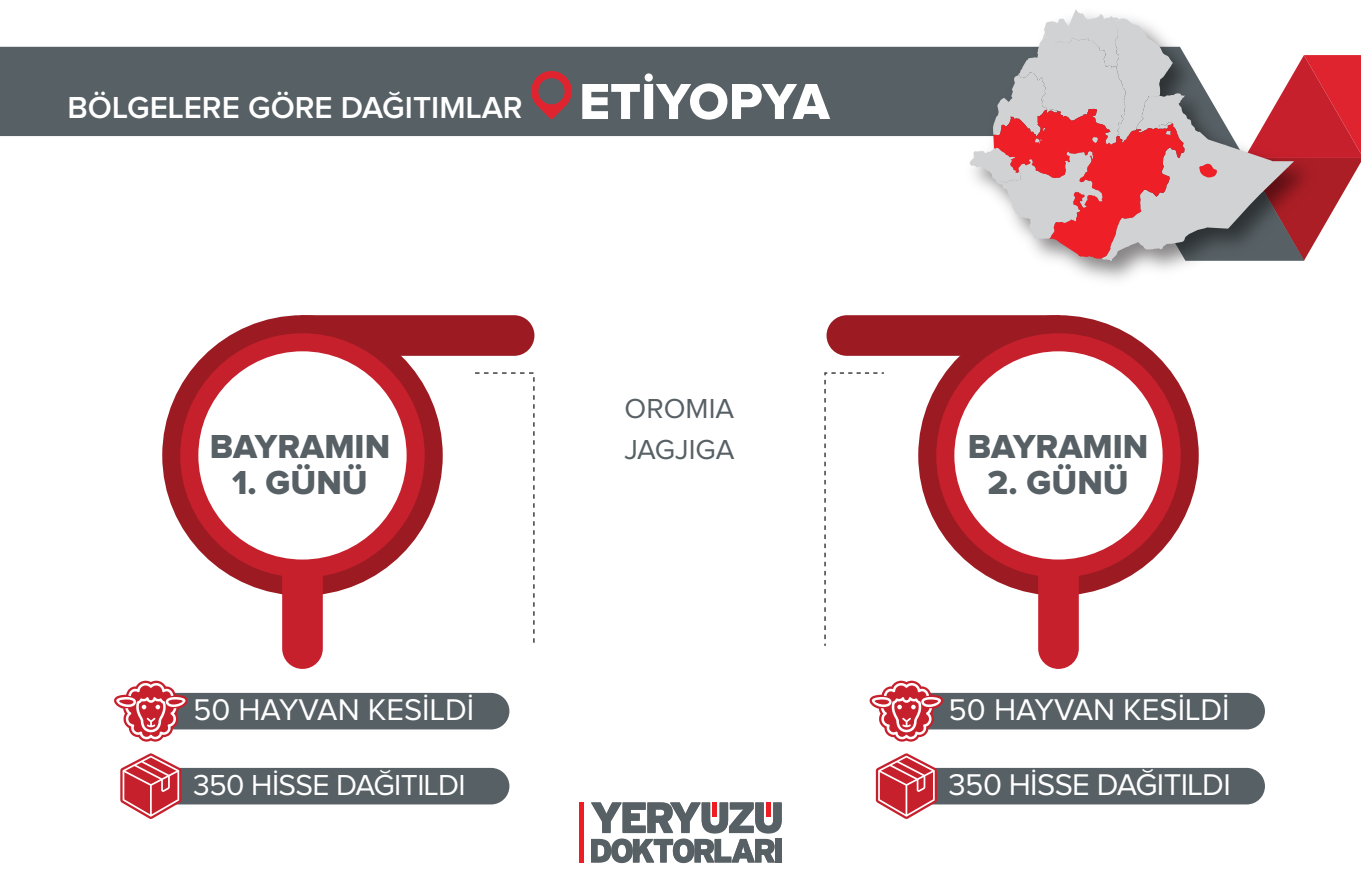
<style>
.page{position:relative;width:1361px;height:893px;background:#fff}
.page>*{position:absolute;margin:0;border:0;box-sizing:border-box;transform-origin:0 0}
.t1{font:34.5px "Proxima Nova Extrabld";color:#576065}
.t2{font:600 31.5px "Proxima Nova";color:#fff}
.t3{font:31.05px "Proxima Nova";color:#fff}
.t4{font:31.05px "Proxima Nova";letter-spacing:-.02em;color:#fff}
.t5{font:30px "Proxima Nova";letter-spacing:-.02em;color:#fff}
.t6{font:28.5px "Proxima Nova";color:#576065}
.s1{font-family:"Proxima Nova Extrabld";font-weight:400;font-size:52.5px}
</style>
<div class="page">
<div style="left:0;top:47px;width:957px;height:90px;background:#576065"></div>
<svg style="left:529px;top:69px;width:45px;height:50px"></svg>
<div style="left:579px;top:802px;width:5px;height:60px;background:#ee1d23"></div>
<div style="left:162px;top:315px;width:281px;height:281px;background:#9c1b23;border-radius:50%"></div>
<div style="left:304px;top:315px;width:230px;height:41px;background:#9c1b23"></div>
<svg style="left:282px;top:576px;width:41px;height:93px"></svg>
<div style="left:180px;top:333px;width:245px;height:245px;background:#c7202d;border-radius:50%"></div>
<div style="left:198px;top:351px;width:209px;height:209px;background:#fff;border-radius:50%"></div>
<div style="left:918px;top:315px;width:280px;height:281px;background:#9c1b23;border-radius:50%"></div>
<div style="left:826px;top:315px;width:231px;height:41px;background:#9c1b23"></div>
<svg style="left:1038px;top:576px;width:41px;height:93px"></svg>
<div style="left:936px;top:333px;width:244px;height:245px;background:#c7202d;border-radius:50%"></div>
<div style="left:954px;top:351px;width:208px;height:209px;background:#fff;border-radius:50%"></div>
<svg style="left:475px;top:372px;width:60px;height:271px"></svg>
<svg style="left:824px;top:372px;width:60px;height:274px"></svg>
<div style="left:125px;top:768px;width:384px;height:36px;background:#576065;border-radius:18px"></div>
<svg style="left:120px;top:753px;width:61px;height:66px"></svg>
<div style="left:125px;top:693px;width:384px;height:36px;background:#576065;border-radius:18px"></div>
<svg style="left:114px;top:681px;width:74px;height:61px"></svg>
<div style="left:881px;top:768px;width:384px;height:36px;background:#576065;border-radius:18px"></div>
<svg style="left:876px;top:753px;width:61px;height:66px"></svg>
<div style="left:881px;top:693px;width:384px;height:36px;background:#576065;border-radius:18px"></div>
<svg style="left:869px;top:681px;width:75px;height:61px"></svg>
<div style="left:579px;top:803px;width:5px;height:60px;background:#ee1d23"></div>
<svg style="left:591px;top:802px;width:191px;height:61px"></svg>
<img style="left:957px;top:46px;width:238px;height:234px">
<svg style="left:969px;top:9px;width:392px;height:252px"></svg>
<p class="t2" style="left:68px;top:93px;width:763px">BÖLGELERE GÖRE DAĞITIMLAR <span class="s1">ETİYOPYA</span></p>
<p class="t6" style="left:624px;top:396px;width:111px">OROMIA</p>
<p class="t1" style="left:210px;top:431px;width:182px">BAYRAMIN</p>
<p class="t6" style="left:624px;top:436px;width:112px">JAGJIGA</p>
<p class="t1" style="left:232px;top:467px;width:137px">1. GÜNÜ</p>
<p class="t3" style="left:193px;top:696px;width:283px">50 HAYVAN KESİLDİ</p>
<p class="t5" style="left:193px;top:771px;width:274px">350 HİSSE DAĞITILDI</p>
<p class="t1" style="left:968px;top:431px;width:182px">BAYRAMIN</p>
<p class="t1" style="left:987px;top:467px;width:143px">2. GÜNÜ</p>
<p class="t3" style="left:948px;top:696px;width:283px">50 HAYVAN KESİLDİ</p>
<p class="t4" style="left:948px;top:771px;width:284px">350 HİSSE DAĞITILDI</p>
</div>
